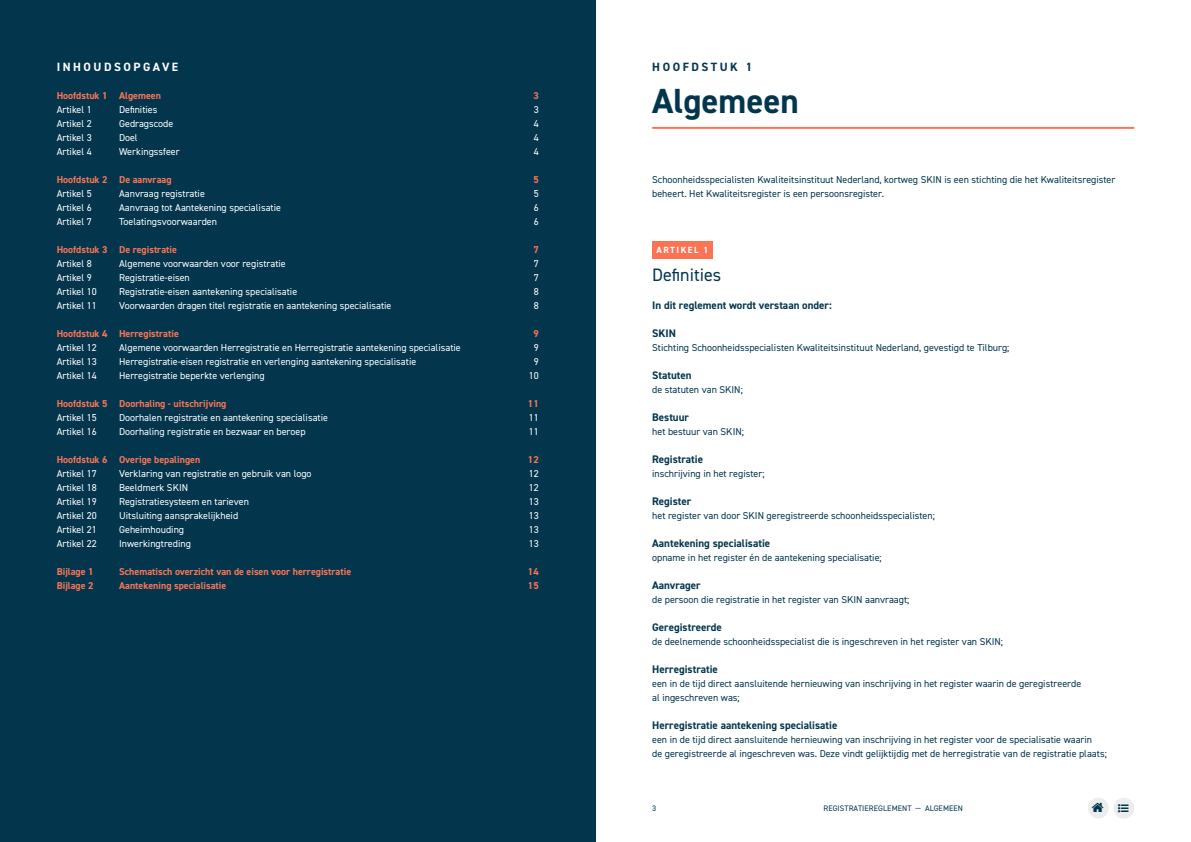
<style>
.page{position:relative;width:1191px;height:842px;background:#fff}
.page>*{position:absolute;margin:0;border:0;box-sizing:border-box;transform-origin:0 0}
.t1{font:700 35px "DIN2014";color:#03364d}
.t2{font:18px "DIN2014";color:#03364d}
.t3{font:700 12px "DIN2014";letter-spacing:.21em;color:#fff}
.t4{font:700 12px "DIN2014";letter-spacing:.21em;color:#03364d}
.t5{font:700 11px "DIN2014";color:#03364d}
.t6{font:10px "DIN2014";color:#fff}
.t7{font:10px/14px "DIN2014";color:#03364d}
.t8{font:700 10px "DIN2014";color:#fa7354}
.t9{font:700 9px "DIN2014";letter-spacing:.16em;color:#fff}
.t10{font:8px "DIN2014";letter-spacing:.01em;color:#03364d}
</style>
<div class="page">
<hr style="left:652px;top:127px;width:482px;height:2px;background:#fa7354">
<div style="left:652px;top:241px;width:61px;height:18px;background:#fa7354"></div>
<div style="left:0;top:0;width:595px;height:842px;background:#03364d"></div>
<div style="left:1088px;top:798px;width:20px;height:20px;background:#ededed;border-radius:50%"></div>
<div style="left:1113px;top:798px;width:21px;height:20px;background:#ededed;border-radius:50%"></div>
<p class="t3" style="left:57px;top:59px;width:123px">INHOUDSOPGAVE</p>
<p class="t8" style="left:57px;top:89px;width:106px">Hoofdstuk 1 Algemeen</p>
<p class="t8" style="left:533px;top:89px;width:7px">3</p>
<p class="t6" style="left:57px;top:103px;width:36px">Artikel 1</p>
<p class="t6" style="left:119px;top:103px;width:40px">Definities</p>
<p class="t6" style="left:534px;top:103px;width:6px">3</p>
<p class="t6" style="left:57px;top:117px;width:36px">Artikel 2</p>
<p class="t6" style="left:119px;top:117px;width:56px">Gedragscode</p>
<p class="t6" style="left:534px;top:117px;width:6px">4</p>
<p class="t6" style="left:57px;top:131px;width:36px">Artikel 3</p>
<p class="t6" style="left:119px;top:131px;width:20px">Doel</p>
<p class="t6" style="left:534px;top:131px;width:6px">4</p>
<p class="t6" style="left:57px;top:145px;width:36px">Artikel 4</p>
<p class="t6" style="left:119px;top:145px;width:62px">Werkingssfeer</p>
<p class="t6" style="left:534px;top:145px;width:6px">4</p>
<p class="t8" style="left:57px;top:173px;width:116px">Hoofdstuk 2 De aanvraag</p>
<p class="t8" style="left:533px;top:173px;width:7px">5</p>
<p class="t6" style="left:57px;top:187px;width:36px">Artikel 5</p>
<p class="t6" style="left:119px;top:187px;width:87px">Aanvraag registratie</p>
<p class="t6" style="left:534px;top:187px;width:6px">5</p>
<p class="t6" style="left:57px;top:201px;width:36px">Artikel 6</p>
<p class="t6" style="left:119px;top:201px;width:163px">Aanvraag tot Aantekening specialisatie</p>
<p class="t6" style="left:534px;top:201px;width:6px">6</p>
<p class="t6" style="left:57px;top:215px;width:36px">Artikel 7</p>
<p class="t6" style="left:119px;top:215px;width:99px">Toelatingsvoorwaarden</p>
<p class="t6" style="left:534px;top:215px;width:6px">6</p>
<p class="t8" style="left:57px;top:243px;width:122px">Hoofdstuk 3 De registratie</p>
<p class="t8" style="left:533px;top:243px;width:7px">7</p>
<p class="t6" style="left:57px;top:257px;width:36px">Artikel 8</p>
<p class="t6" style="left:119px;top:257px;width:168px">Algemene voorwaarden voor registratie</p>
<p class="t6" style="left:534px;top:257px;width:6px">7</p>
<p class="t6" style="left:57px;top:271px;width:36px">Artikel 9</p>
<p class="t6" style="left:119px;top:271px;width:72px">Registratie-eisen</p>
<p class="t6" style="left:534px;top:271px;width:6px">7</p>
<p class="t6" style="left:57px;top:285px;width:41px">Artikel 10</p>
<p class="t6" style="left:119px;top:285px;width:180px">Registratie-eisen aantekening specialisatie</p>
<p class="t6" style="left:534px;top:285px;width:6px">8</p>
<p class="t6" style="left:57px;top:299px;width:41px">Artikel 11</p>
<p class="t6" style="left:119px;top:299px;width:274px">Voorwaarden dragen titel registratie en aantekening specialisatie</p>
<p class="t6" style="left:534px;top:299px;width:6px">8</p>
<p class="t8" style="left:57px;top:327px;width:124px">Hoofdstuk 4 Herregistratie</p>
<p class="t8" style="left:533px;top:327px;width:7px">9</p>
<p class="t6" style="left:57px;top:341px;width:41px">Artikel 12</p>
<p class="t6" style="left:119px;top:341px;width:343px">Algemene voorwaarden Herregistratie en Herregistratie aantekening specialisatie</p>
<p class="t6" style="left:534px;top:341px;width:6px">9</p>
<p class="t6" style="left:57px;top:355px;width:41px">Artikel 13</p>
<p class="t6" style="left:119px;top:355px;width:299px">Herregistratie-eisen registratie en verlenging aantekening specialisatie</p>
<p class="t6" style="left:534px;top:355px;width:6px">9</p>
<p class="t6" style="left:57px;top:369px;width:41px">Artikel 14</p>
<p class="t6" style="left:119px;top:369px;width:147px">Herregistratie beperkte verlenging</p>
<p class="t6" style="left:529px;top:369px;width:11px">10</p>
<p class="t8" style="left:57px;top:397px;width:171px">Hoofdstuk 5 Doorhaling - uitschrijving</p>
<p class="t8" style="left:528px;top:397px;width:12px">11</p>
<p class="t6" style="left:57px;top:411px;width:41px">Artikel 15</p>
<p class="t6" style="left:119px;top:411px;width:210px">Doorhalen registratie en aantekening specialisatie</p>
<p class="t6" style="left:529px;top:411px;width:11px">11</p>
<p class="t6" style="left:57px;top:425px;width:41px">Artikel 16</p>
<p class="t6" style="left:119px;top:425px;width:188px">Doorhaling registratie en bezwaar en beroep</p>
<p class="t6" style="left:529px;top:425px;width:11px">11</p>
<p class="t8" style="left:57px;top:453px;width:145px">Hoofdstuk 6 Overige bepalingen</p>
<p class="t8" style="left:528px;top:453px;width:12px">12</p>
<p class="t6" style="left:57px;top:467px;width:41px">Artikel 17</p>
<p class="t6" style="left:119px;top:467px;width:194px">Verklaring van registratie en gebruik van logo</p>
<p class="t6" style="left:529px;top:467px;width:11px">12</p>
<p class="t6" style="left:57px;top:481px;width:41px">Artikel 18</p>
<p class="t6" style="left:119px;top:481px;width:71px">Beeldmerk SKIN</p>
<p class="t6" style="left:529px;top:481px;width:11px">12</p>
<p class="t6" style="left:57px;top:495px;width:41px">Artikel 19</p>
<p class="t6" style="left:119px;top:495px;width:131px">Registratiesysteem en tarieven</p>
<p class="t6" style="left:529px;top:495px;width:11px">13</p>
<p class="t6" style="left:57px;top:509px;width:41px">Artikel 20</p>
<p class="t6" style="left:119px;top:509px;width:121px">Uitsluiting aansprakelijkheid</p>
<p class="t6" style="left:529px;top:509px;width:11px">13</p>
<p class="t6" style="left:57px;top:523px;width:41px">Artikel 21</p>
<p class="t6" style="left:119px;top:523px;width:67px">Geheimhouding</p>
<p class="t6" style="left:529px;top:523px;width:11px">13</p>
<p class="t6" style="left:57px;top:537px;width:41px">Artikel 22</p>
<p class="t6" style="left:119px;top:537px;width:73px">Inwerkingtreding</p>
<p class="t6" style="left:529px;top:537px;width:11px">13</p>
<p class="t8" style="left:57px;top:565px;width:38px">Bijlage 1</p>
<p class="t8" style="left:119px;top:565px;width:234px">Schematisch overzicht van de eisen voor herregistratie</p>
<p class="t8" style="left:528px;top:565px;width:12px">14</p>
<p class="t8" style="left:57px;top:579px;width:38px">Bijlage 2</p>
<p class="t8" style="left:119px;top:579px;width:109px">Aantekening specialisatie</p>
<p class="t8" style="left:528px;top:579px;width:12px">15</p>
<p class="t4" style="left:652px;top:59px;width:101px">HOOFDSTUK 1</p>
<h1 class="t1" style="left:652px;top:77px;width:148px">Algemeen</h1>
<p class="t7" style="left:652px;top:172px;width:465px">Schoonheidsspecialisten Kwaliteitsinstituut Nederland, kortweg SKIN is een stichting die het Kwaliteitsregister beheert. Het Kwaliteitsregister is een persoonsregister.</p>
<p class="t9" style="left:656px;top:244px;width:53px">ARTIKEL 1</p>
<h2 class="t2" style="left:652px;top:263px;width:70px">Definities</h2>
<p class="t5" style="left:652px;top:298px;width:181px">In dit reglement wordt verstaan onder:</p>
<p class="t5" style="left:652px;top:326px;width:25px">SKIN</p>
<p class="t7" style="left:652px;top:340px;width:359px">Stichting Schoonheidsspecialisten Kwaliteitsinstituut Nederland, gevestigd te Tilburg;</p>
<p class="t5" style="left:652px;top:368px;width:41px">Statuten</p>
<p class="t7" style="left:652px;top:382px;width:92px">de statuten van SKIN;</p>
<p class="t5" style="left:652px;top:410px;width:38px">Bestuur</p>
<p class="t7" style="left:652px;top:424px;width:93px">het bestuur van SKIN;</p>
<p class="t5" style="left:652px;top:452px;width:52px">Registratie</p>
<p class="t7" style="left:652px;top:466px;width:114px">inschrijving in het register;</p>
<p class="t5" style="left:652px;top:494px;width:41px">Register</p>
<p class="t7" style="left:652px;top:508px;width:284px">het register van door SKIN geregistreerde schoonheidsspecialisten;</p>
<p class="t5" style="left:652px;top:536px;width:119px">Aantekening specialisatie</p>
<p class="t7" style="left:652px;top:550px;width:231px">opname in het register én de aantekening specialisatie;</p>
<p class="t5" style="left:652px;top:578px;width:50px">Aanvrager</p>
<p class="t7" style="left:652px;top:592px;width:259px">de persoon die registratie in het register van SKIN aanvraagt;</p>
<p class="t5" style="left:652px;top:620px;width:71px">Geregistreerde</p>
<p class="t7" style="left:652px;top:634px;width:352px">de deelnemende schoonheidsspecialist die is ingeschreven in het register van SKIN;</p>
<p class="t5" style="left:652px;top:662px;width:67px">Herregistratie</p>
<p class="t7" style="left:652px;top:676px;width:430px">een in de tijd direct aansluitende hernieuwing van inschrijving in het register waarin de geregistreerde al ingeschreven was;</p>
<p class="t5" style="left:652px;top:718px;width:187px">Herregistratie aantekening specialisatie</p>
<p class="t7" style="left:652px;top:732px;width:456px">een in de tijd direct aansluitende hernieuwing van inschrijving in het register voor de specialisatie waarin<br>de geregistreerde al ingeschreven was. Deze vindt gelijktijdig met de herregistratie van de registratie plaats;</p>
<p class="t10" style="left:652px;top:804px;width:5px">3</p>
<p class="t10" style="left:823px;top:804px;width:141px">REGISTRATIEREGLEMENT — ALGEMEEN</p>
</div>
